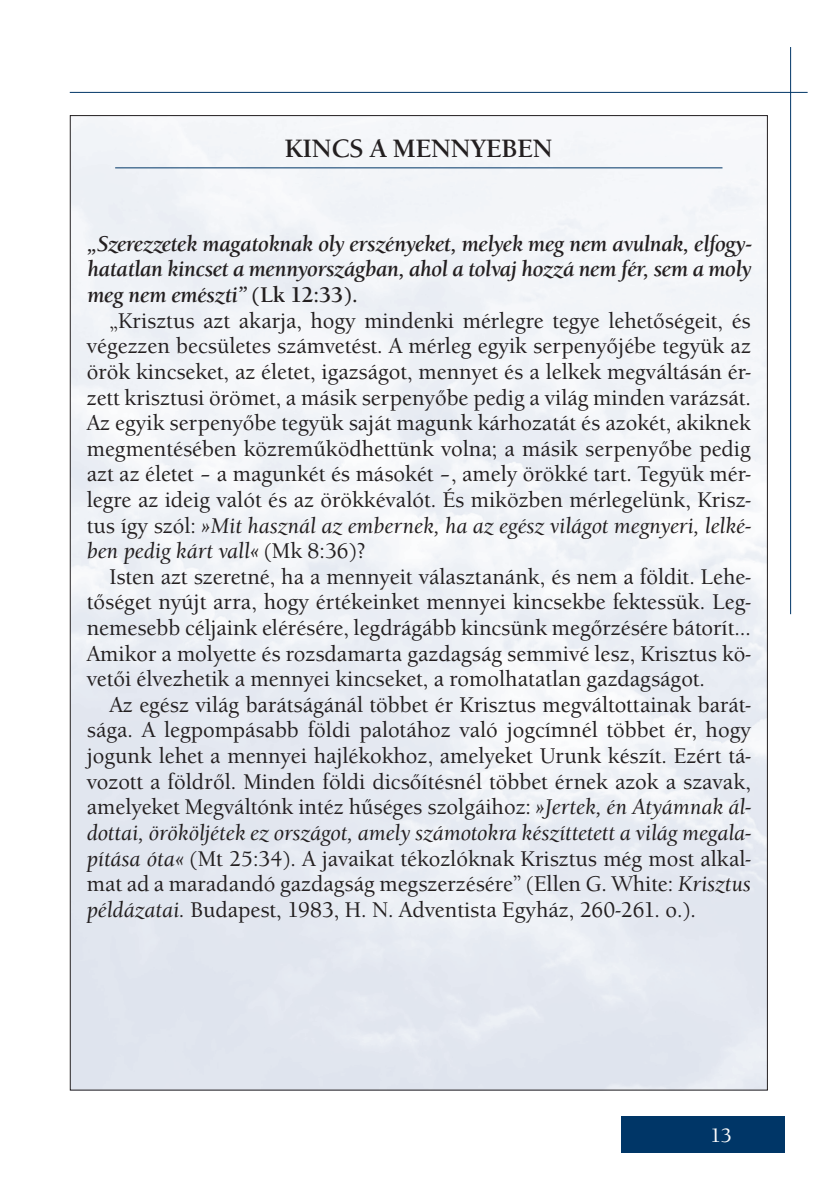
<style>
.page{position:relative;width:832px;height:1183px;background:#fff}
.page>*{position:absolute;margin:0;border:0;box-sizing:border-box;transform-origin:0 0}
.t1{font:700 26px "Berkeley Old Sty Itc TEE";color:#231f20}
.t2{font:500 22px/25.6px "Berkeley Old Sty Itc TEE";color:#231f20;text-align:justify}
.t3{font:italic 700 22px/25.6px "Berkeley Old Sty Itc TEE";letter-spacing:-.01em;color:#231f20;text-align:justify}
.t4{font:500 20px "Berkeley Old Sty Itc TEE";color:#fff}
.s1{font-style:normal}
.s2{font-style:italic}
</style>
<div class="page">
<div style="left:620px;top:1116px;width:164px;height:37px;background:#003667"></div>
<hr style="left:70px;top:92px;width:737px;height:1px;background:#003667">
<hr style="left:789px;top:47px;width:1px;height:567px;background:#003667">
<hr style="left:115px;top:167px;width:607px;height:1px;background:#003667">
<p class="t1" style="left:285px;top:133px;width:269px">KINCS A MENNYEBEN</p>
<p class="t3" style="left:87px;top:231px;width:666px">„Szerezzetek magatoknak oly erszényeket, melyek meg nem avulnak, elfogy&shy;hatatlan kincset a mennyországban, ahol a tolvaj hozzá nem fér, sem a moly meg nem emészti” <span class="s1">(Lk 12:33).</span></p>
<p class="t2" style="left:87px;top:308px;width:665px;text-indent:23px">„Krisztus azt akarja, hogy mindenki mérlegre tegye lehetőségeit, és végezzen becsületes számvetést. A mérleg egyik serpenyőjébe tegyük az örök kincseket, az életet, igazságot, mennyet és a lelkek megváltásán ér&shy;zett krisztusi örömet, a másik serpenyőbe pedig a világ minden varázsát.<br>Az egyik serpenyőbe tegyük saját magunk kárhozatát és azokét, akiknek megmentésében közreműködhettünk volna; a másik serpenyőbe pedig azt az életet – a magunkét és másokét –, amely örökké tart. Tegyük mér&shy;legre az ideig valót és az örökkévalót. És miközben mérlegelünk, Krisz&shy;tus így szól: <span class="s2">»Mit használ az embernek, ha az egész világot megnyeri, lelké&shy;ben pedig kárt vall«</span> (Mk 8:36)?</p>
<p class="t2" style="left:87px;top:564px;width:665px;text-indent:23px">Isten azt szeretné, ha a mennyeit választanánk, és nem a földit. Lehe&shy;tőséget nyújt arra, hogy értékeinket mennyei kincsekbe fektessük. Leg&shy;nemesebb céljaink elérésére, legdrágább kincsünk megőrzésére bátorít… Amikor a molyette és rozsdamarta gazdagság semmivé lesz, Krisztus kö&shy;vetői élvezhetik a mennyei kincseket, a romolhatatlan gazdagságot.</p>
<p class="t2" style="left:87px;top:692px;width:665px;text-indent:23px">Az egész világ barátságánál többet ér Krisztus megváltottainak barát&shy;sága. A legpompásabb földi palotához való jogcímnél többet ér, hogy jogunk lehet a mennyei hajlékokhoz, amelyeket Urunk készít. Ezért tá&shy;vozott a földről. Minden földi dicsőítésnél többet érnek azok a szavak, amelyeket Megváltónk intéz hűséges szolgáihoz: <span class="s2">»Jertek, én Atyámnak ál&shy;dottai, örököljétek ez országot, amely számotokra készíttetett a világ megala&shy;pítása óta«</span> (Mt 25:34). A javaikat tékozlóknak Krisztus még most alkal&shy;mat ad a maradandó gazdagság megszerzésére” (Ellen G. White: <span class="s2">Krisztus példázatai.</span> Budapest, 1983, H. N. Adventista Egyház, 260-261. o.).</p>
<p class="t4" style="left:709px;top:1124px;width:23px">13</p>
</div>
